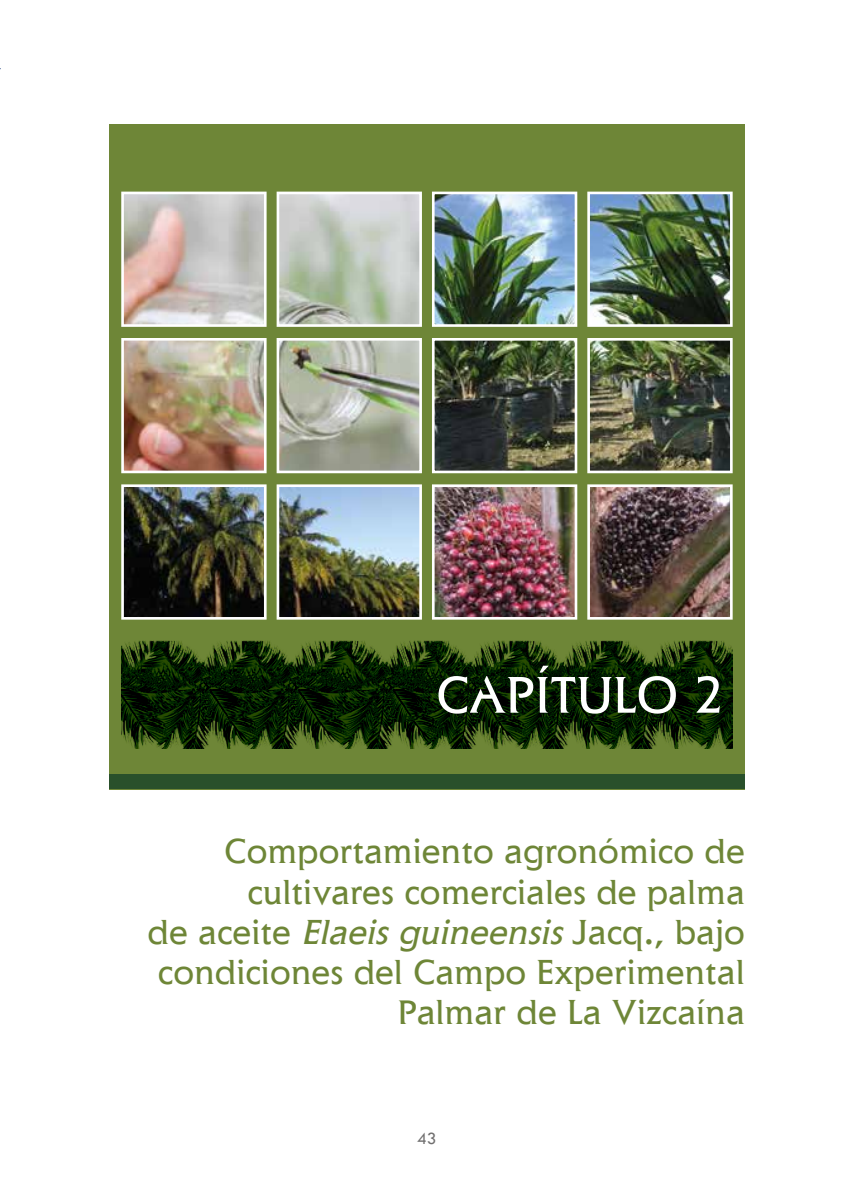
<style>
.page{position:relative;width:844px;height:1191px;background:#fff}
.page>*{position:absolute;margin:0;border:0;box-sizing:border-box;transform-origin:0 0}
.t1{font:52.5px "Caprica";color:#fff}
.t2{font:35px/40.2px "Caprica";color:#6e8637;text-align:right}
.t3{font:17.5px "Tw Cen";color:#706f6f}
.s1{font-style:italic}
</style>
<div class="page">
<div style="left:109px;top:124px;width:635px;height:665px;background:#6e8637"></div>
<img style="left:432px;top:191px;width:301px;height:283px">
<img style="left:121px;top:191px;width:301px;height:283px">
<img style="left:121px;top:484px;width:301px;height:136px">
<img style="left:432px;top:484px;width:301px;height:136px">
<div style="left:109px;top:774px;width:635px;height:15px;background:#29502b"></div>
<img style="left:121px;top:641px;width:611px;height:108px">
<h1 class="t1" style="left:436px;top:664px;width:289px">CAPÍTULO 2</h1>
<p class="t2" style="left:147px;top:831px;width:598px">Comportamiento agronómico de cultivares comerciales de palma<br>de aceite <span class="s1">Elaeisguineensis</span>Jacq., bajo condiciones del Campo Experimental<br>Palmar de La Vizcaína</p>
<p class="t3" style="left:417px;top:1127px;width:21px">43</p>
</div>
